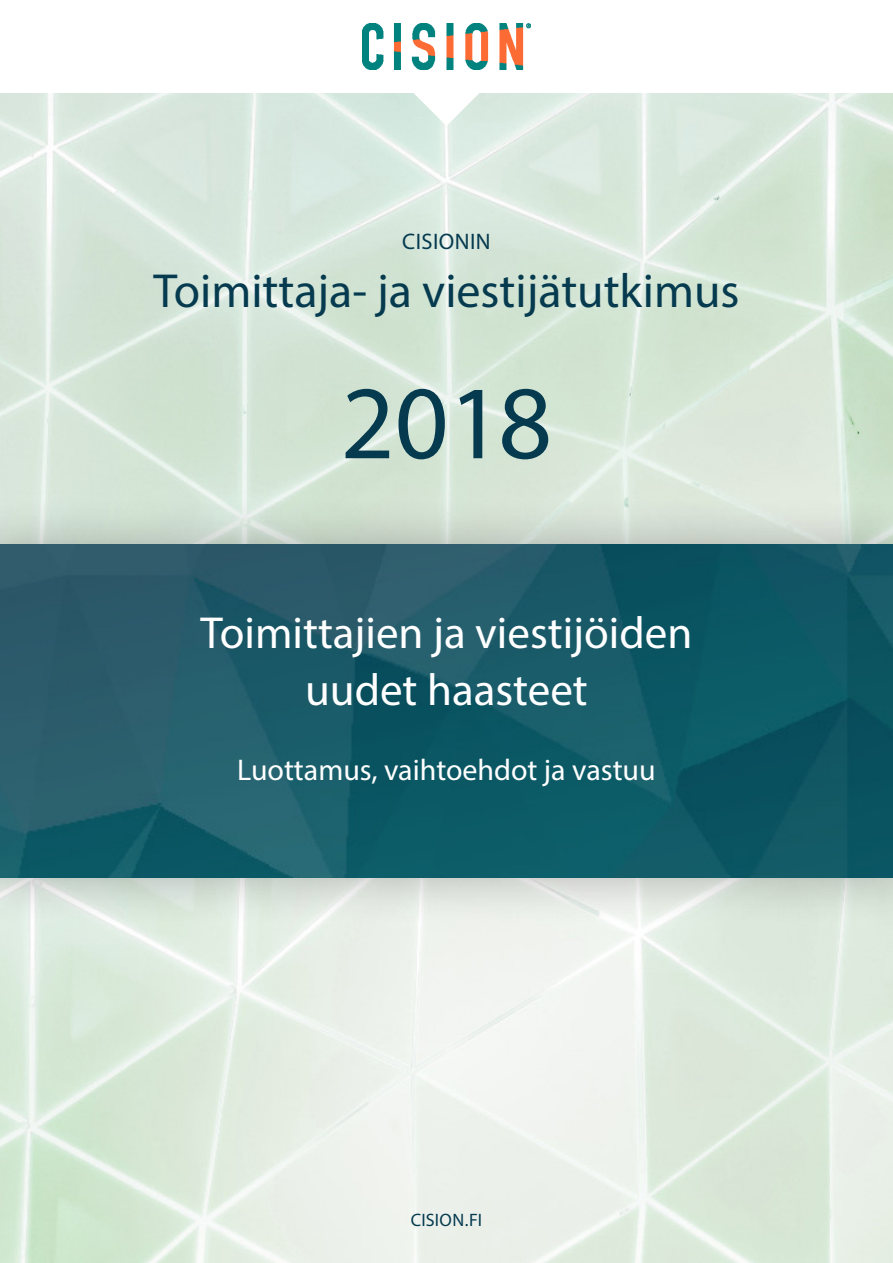
<style>
.page{position:relative;width:893px;height:1263px;background:#fff}
.page>*{position:absolute;margin:0;border:0;box-sizing:border-box;transform-origin:0 0}
.t1{font:105px "Myriad Pro";color:#053a4f}
.t2{font:48px "Myriad Pro";color:#053a4f}
.t3{font:45px/57px "Myriad Pro";color:#fff;text-align:center}
.t4{font:30px "Myriad Pro";color:#fff}
.t5{font:22.5px "Myriad Pro";letter-spacing:.02em;color:#053a4f}
.t6{font:18px "Myriad Pro";letter-spacing:.01em;color:#053a4f}
</style>
<div class="page">
<img style="left:0;top:93px;width:893px;height:1170px">
<div style="left:0;top:496px;width:893px;height:429px;background:#231f20;opacity:.3"></div>
<img style="left:0;top:544px;width:893px;height:334px">
<svg style="left:413px;top:93px;width:67px;height:33px"></svg>
<img style="left:363px;top:23px;width:167px;height:47px">
<p class="t5" style="left:402px;top:228px;width:90px">CISIONIN</p>
<p class="t2" style="left:153px;top:261px;width:588px">Toimittaja- ja viestijätutkimus</p>
<p class="t1" style="left:341px;top:358px;width:213px">2018</p>
<p class="t3" style="left:201px;top:604px;width:493px">Toimittajien ja viestijöiden uudet haasteet</p>
<p class="t4" style="left:237px;top:751px;width:420px">Luottamus, vaihtoehdot ja vastuu</p>
<p class="t6" style="left:411px;top:1209px;width:73px">CISION.FI</p>
</div>
